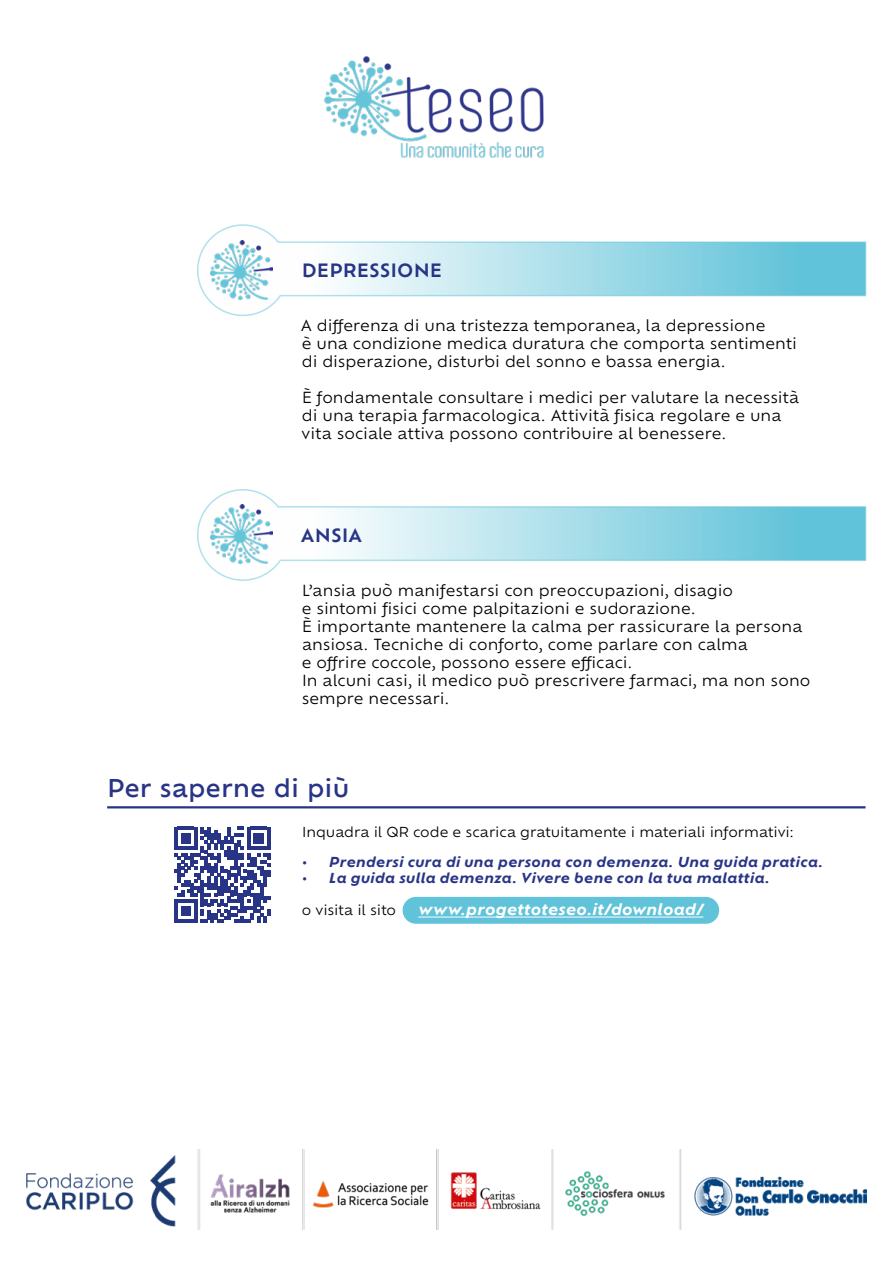
<style>
.page{position:relative;width:893px;height:1263px;background:#fff}
.page>*{position:absolute;margin:0;border:0;box-sizing:border-box;transform-origin:0 0}
.t1{font:500 24px "Ofelia Text";color:#283587}
.t2{font:600 18px "Ofelia Text";letter-spacing:.005em;color:#283587}
.t3{font:15px/18px "Ofelia Text";letter-spacing:.005em;color:#000}
.t4{font:italic 700 15px "Ofelia Text";color:#fff}
.t5{font:italic 700 13.5px "Ofelia Text";letter-spacing:.005em;color:#283587}
.t6{font:13.5px "Ofelia Text";letter-spacing:-.005em;color:#000}
</style>
<div class="page">
<img style="left:324px;top:56px;width:220px;height:102px">
<img style="left:26px;top:1149px;width:841px;height:80px">
<svg style="left:197px;top:224px;width:670px;height:93px"></svg>
<svg style="left:197px;top:489px;width:670px;height:92px"></svg>
<img style="left:211px;top:240px;width:61px;height:59px">
<img style="left:211px;top:505px;width:61px;height:59px">
<svg style="left:174px;top:827px;width:96px;height:96px"></svg>
<hr style="left:107px;top:806px;width:758px;height:2px;background:#283587">
<div style="left:403px;top:897px;width:316px;height:27px;background:#61c3d9;border-radius:13px"></div>
<hr style="left:418px;top:917px;width:285px;height:1px;background:#fff">
<p class="t2" style="left:302px;top:257px;width:142px">DEPRESSIONE</p>
<p class="t3" style="left:301px;top:315px;width:498px">A differenza di una tristezza temporanea, la depressione<br>è una condizione medica duratura che comporta sentimenti di disperazione, disturbi del sonno e bassa energia.</p>
<p class="t3" style="left:302px;top:387px;width:499px">È fondamentale consultare i medici per valutare la necessità di una terapia farmacologica. Attività fisica regolare e una vita sociale attiva possono contribuire al benessere.</p>
<p class="t2" style="left:301px;top:521px;width:63px">ANSIA</p>
<p class="t3" style="left:302px;top:580px;width:510px">L’ansia può manifestarsi con preoccupazioni, disagio<br>e sintomi fisici come palpitazioni e sudorazione.<br>È importante mantenere la calma per rassicurare la persona ansiosa. Tecniche di conforto, come parlare con calma<br>e offrire coccole, possono essere efficaci.<br>In alcuni casi, il medico può prescrivere farmaci, ma non sono sempre necessari.</p>
<h1 class="t1" style="left:107px;top:770px;width:244px">Per saperne di più</h1>
<p class="t6" style="left:302px;top:822px;width:493px">Inquadra il QR code e scarica gratuitamente i materiali informativi:</p>
<p class="t5" style="left:302px;top:851px;width:523px">• Prendersi cura di una persona con demenza. Una guida pratica.</p>
<p class="t5" style="left:302px;top:867px;width:470px">• La guida sulla demenza. Vivere bene con la tua malattia.</p>
<p class="t6" style="left:302px;top:900px;width:96px">o visita il sito</p>
<p class="t4" style="left:418px;top:898px;width:287px">www.progettoteseo.it/download/</p>
</div>
